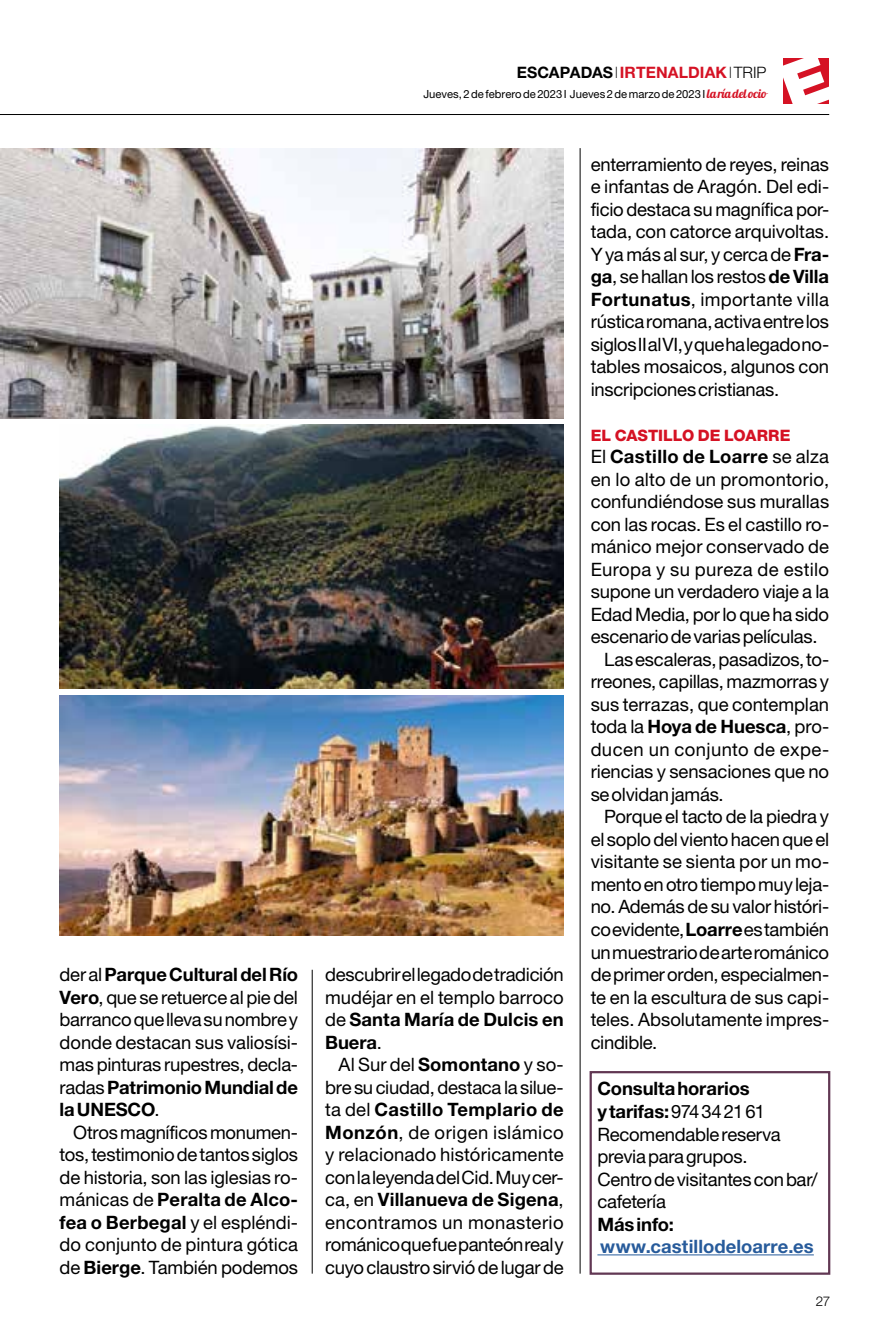
<style>
.page{position:relative;width:893px;height:1340px;background:#fff}
.page>*{position:absolute;margin:0;border:0;box-sizing:border-box;transform-origin:0 0}
.t1{font:18.45px/22.5px "Helvetica Neue LT Std";letter-spacing:-.01em;color:#000;text-align:justify}
.t2{font:700 18.45px "Helvetica Neue LT Std";letter-spacing:.005em;color:#000}
.t3{font:18.45px "Helvetica Neue LT Std";letter-spacing:.02em;color:#000}
.t4{font:18.45px "Helvetica Neue LT Std";letter-spacing:.015em;color:#000}
.t5{font:700 18.45px "Helvetica Neue LT Std";letter-spacing:.005em;color:#275b9b}
.t6{font:700 15.75px "Helvetica Neue LT Std";letter-spacing:.005em;color:#d51224}
.t7{font:800 15.75px "Helvetica Neue LT Std";color:#d51224}
.t8{font:300 13.5px "Helvetica Neue LT Std";color:#000}
.t9{font:11.25px "Helvetica Neue LT Std";letter-spacing:.005em;color:#000}
.s1{font-weight:700}
.s2{color:#000}
.s3{font-weight:100;color:#000}
.s4{font-weight:300;color:#000}
.s5{font-family:"Lobster 1.4";font-size:12.38px;color:#d51224}
.s6{font-weight:400}
</style>
<div class="page">
<hr style="left:0;top:114px;width:829px;height:1px;background:#000">
<img style="left:60px;top:425px;width:504px;height:263px">
<img style="left:60px;top:695px;width:504px;height:241px">
<img style="left:0;top:148px;width:564px;height:270px">
<hr style="left:580px;top:148px;width:1px;height:1125px;background:#000">
<hr style="left:312px;top:969px;width:1px;height:304px;background:#000">
<hr style="left:597px;top:1254px;width:217px;height:1px;background:#275b9b">
<div style="left:590px;top:1071px;width:240px;height:203px;border:2px solid #613753"></div>
<div style="left:783px;top:58px;width:46px;height:46px;background:#d51224"></div>
<p class="t1" style="left:60px;top:962px;width:240px">der al <span class="s1">Parque Cultural del Río Vero</span>, que se retuerce al pie del barranco que lleva su nombre y donde destacan sus valiosísi&shy;mas pinturas rupestres, decla&shy;radas <span class="s1">Patrimonio Mundial de la UNESCO</span>.</p>
<p class="t1" style="left:60px;top:1120px;width:240px;text-indent:13px">Otros magníficos monumen&shy;tos, testimonio de tantos siglos de historia, son las iglesias ro&shy;mánicas de <span class="s1">Peralta de Alco&shy;fea o Berbegal</span> y el espléndi&shy;do conjunto de pintura gótica de <span class="s1">Bierge</span>. También podemos</p>
<p class="t6" style="left:517px;top:62px;width:251px"><span class="s2">ESCAPADAS</span> <span class="s3">I</span>IRTENALDIAK<span class="s3">I</span><span class="s4">TRIP</span></p>
<p class="t9" style="left:423px;top:87px;width:345px">Jueves, 2 de febrero de 2023 I Jueves 2 de marzo de 2023 I <span class="s5">la ría del ocio</span></p>
<p class="t1" style="left:325px;top:962px;width:240px">descubrir el legado de tradición mudéjar en el templo barroco de <span class="s1">Santa María de Dulcis en Buera</span>.</p>
<p class="t1" style="left:325px;top:1053px;width:240px;text-indent:14px">Al Sur del <span class="s1">Somontano</span> y so&shy;bre su ciudad, destaca la silue&shy;ta del <span class="s1">Castillo Templario de Monzón</span>, de origen islámico y relacionado históricamente con la leyenda del Cid. Muy cer&shy;ca, en <span class="s1">Villanueva de Sigena</span>, encontramos un monasterio románico que fue panteón real y cuyo claustro sirvió de lugar de</p>
<p class="t1" style="left:591px;top:152px;width:240px">enterramiento de reyes, reinas e infantas de Aragón. Del edi&shy;ficio destaca su magnífica por&shy;tada, con catorce arquivoltas.<br>Y ya más al sur, y cerca de <span class="s1">Fra&shy;ga</span>, se hallan los restos <span class="s1">de Villa Fortunatus</span>, importante villa rústica romana, activa entre los siglos II al VI, y que ha legado no&shy;tables mosaicos, algunos con inscripciones cristianas.</p>
<p class="t7" style="left:591px;top:426px;width:201px">EL CASTILLO DE LOARRE</p>
<p class="t2" style="left:591px;top:445px;width:240px"><span class="s6">El</span> Castillo de Loarre <span class="s6">se alza</span></p>
<p class="t4" style="left:591px;top:468px;width:240px">en lo alto de un promontorio,</p>
<p class="t1" style="left:591px;top:490px;width:240px">confundiéndose sus murallas</p>
<p class="t1" style="left:591px;top:513px;width:240px">con las rocas. Es el castillo ro-</p>
<p class="t1" style="left:591px;top:535px;width:240px">mánico mejor conservado de</p>
<p class="t3" style="left:591px;top:558px;width:240px">Europa y su pureza de estilo</p>
<p class="t1" style="left:591px;top:580px;width:240px">supone un verdadero viaje a la</p>
<p class="t1" style="left:591px;top:603px;width:240px">Edad Media, por lo que ha sido</p>
<p class="t1" style="left:591px;top:625px;width:228px">escenario de varias películas.</p>
<p class="t1" style="left:604px;top:648px;width:226px">Las escaleras, pasadizos, to-</p>
<p class="t1" style="left:591px;top:670px;width:240px">rreones, capillas, mazmorras y</p>
<p class="t1" style="left:591px;top:693px;width:240px">sus terrazas, que contemplan</p>
<p class="t2" style="left:591px;top:715px;width:240px"><span class="s6">toda la</span> Hoya de Huesca<span class="s6">, pro-</span></p>
<p class="t3" style="left:591px;top:738px;width:240px">ducen un conjunto de expe-</p>
<p class="t1" style="left:591px;top:760px;width:240px">riencias y sensaciones que no</p>
<p class="t1" style="left:591px;top:783px;width:135px">se olvidan jamás.</p>
<p class="t1" style="left:604px;top:805px;width:226px">Porque el tacto de la piedra y</p>
<p class="t1" style="left:591px;top:828px;width:240px">el soplo del viento hacen que el</p>
<p class="t1" style="left:591px;top:850px;width:240px">visitante se sienta por un mo-</p>
<p class="t1" style="left:591px;top:872px;width:240px">mento en otro tiempo muy leja-</p>
<p class="t1" style="left:591px;top:895px;width:240px">no. Además de su valor históri-</p>
<p class="t1" style="left:591px;top:917px;width:240px">co evidente, <span class="s1">Loarre</span> es también</p>
<p class="t1" style="left:591px;top:940px;width:240px">un muestrario de arte románico</p>
<p class="t1" style="left:591px;top:963px;width:240px">de primer orden, especialmen-</p>
<p class="t1" style="left:591px;top:985px;width:240px">te en la escultura de sus capi-</p>
<p class="t1" style="left:591px;top:1007px;width:240px">teles. Absolutamente impres-</p>
<p class="t1" style="left:591px;top:1030px;width:68px">cindible.</p>
<p class="t1" style="left:597px;top:1077px;width:222px;text-align:left"><span class="s1">Consulta horarios<br>y tarifas:</span> 974 34 21 61<br>Recomendable reserva previa para grupos.<br>Centro de visitantes con bar/ cafetería</p>
<p class="t2" style="left:597px;top:1212px;width:78px">Más info:</p>
<p class="t5" style="left:600px;top:1235px;width:215px">www.castillodeloarre.es</p>
<p class="t8" style="left:816px;top:1292px;width:16px">27</p>
</div>
